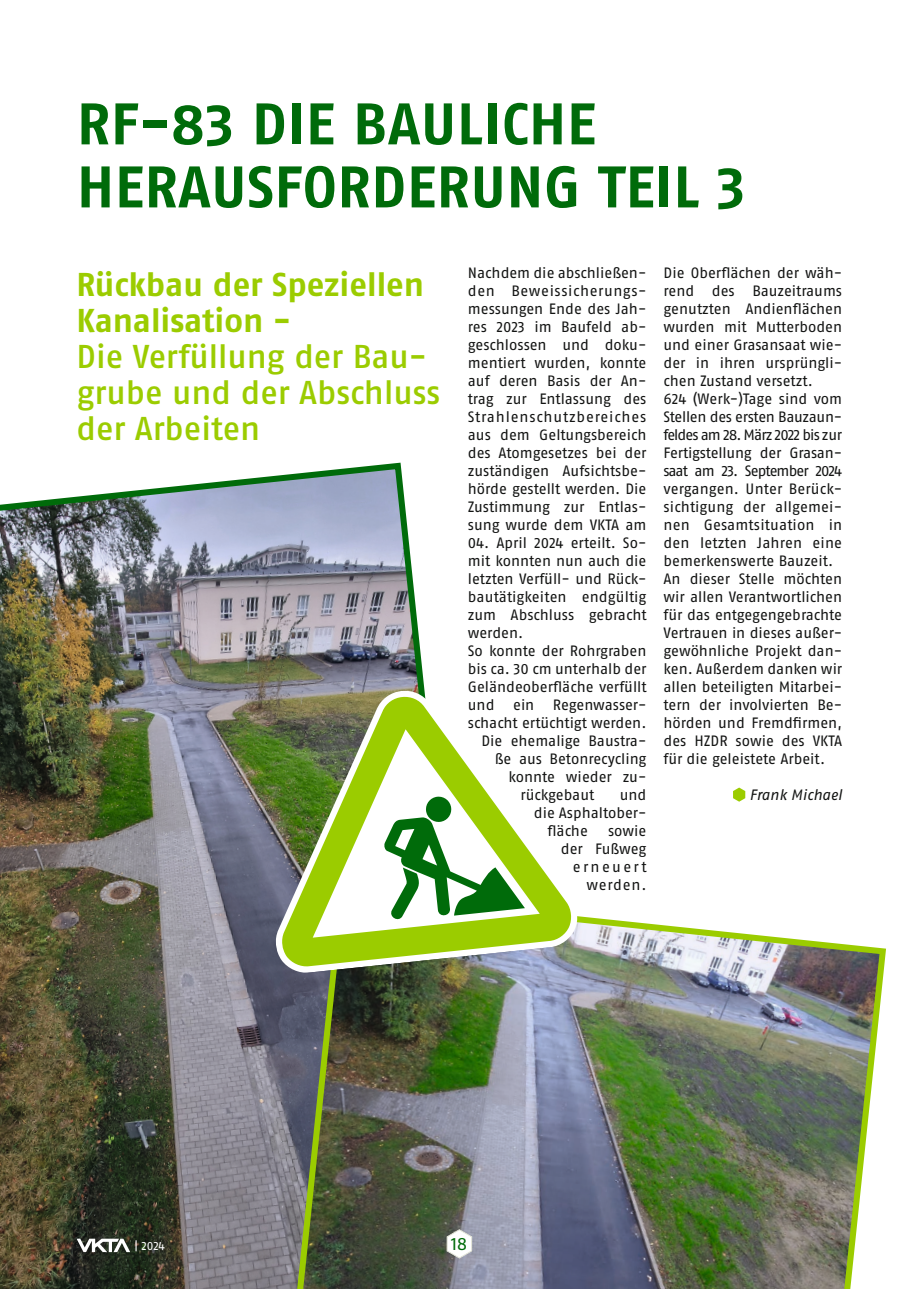
<style>
.page{position:relative;width:906px;height:1289px;background:#fff}
.page>*{position:absolute;margin:0;border:0;box-sizing:border-box;transform-origin:0 0}
.t1{font:700 58.5px/63px "Fago Pro";letter-spacing:.01em;color:#006b0a}
.t2{font:500 33px/36px "Fago Pro";color:#9bcc00}
.t3{font:700 33px/36px "Fago Pro";color:#9bcc00}
.t4{font:18px "Fago Pro";color:#006b0a}
.t5{font:15px/18px "Fago Pro";letter-spacing:-.005em;color:#131413;text-align:justify}
.t6{font:15px/18px "Fago Pro";letter-spacing:.045em;color:#131413;text-align:right}
.t7{font:italic 15px "Fago Pro";letter-spacing:-.005em;color:#131413}
.t8{font:12px "Fago Pro";color:#fff}
</style>
<div class="page">
<svg style="left:733px;top:787px;width:12px;height:14px"></svg>
<img style="left:0;top:462px;width:425px;height:826px">
<img style="left:292px;top:916px;width:594px;height:372px">
<img style="left:274px;top:689px;width:305px;height:284px">
<svg style="left:281px;top:691px;width:291px;height:276px"></svg>
<svg style="left:383px;top:796px;width:142px;height:127px"></svg>
<svg style="left:446px;top:1229px;width:26px;height:29px"></svg>
<svg style="left:77px;top:1238px;width:53px;height:13px"></svg>
<h1 class="t1" style="left:77px;top:92px;width:670px">RF-83 DIE BAULICHE<br>HERAUSFORDERUNG TEIL 3</h1>
<h2 class="t3" style="left:77px;top:266px;width:349px">Rückbau der Speziellen<br>Kanalisation -</h2>
<h2 class="t2" style="left:77px;top:338px;width:365px">Die Verfüllung der Bau&shy;grube und der Abschluss der Arbeiten</h2>
<p class="t5" style="left:468px;top:264px;width:180px">Nachdem die abschließen&shy;den Beweissicherungs&shy;messungen Ende des Jah&shy;res 2023 im Baufeld ab&shy;geschlossen und doku&shy;mentiert wurden, konnte auf deren Basis der An&shy;trag zur Entlassung des Strahlenschutzbereiches aus dem Geltungsbereich des Atomgesetzes bei der zuständigen Aufsichtsbe&shy;hörde gestellt werden. Die Zustimmung zur Entlas&shy;sung wurde dem VKTA am</p>
<p class="t5" style="left:468px;top:534px;width:180px">04. April 2024 erteilt. So-</p>
<p class="t5" style="left:468px;top:552px;width:180px">mit konnten nun auch die</p>
<p class="t5" style="left:468px;top:570px;width:180px">letzten Verfüll- und Rück-</p>
<p class="t5" style="left:468px;top:588px;width:180px">bautätigkeiten endgültig</p>
<p class="t5" style="left:468px;top:606px;width:180px">zum Abschluss gebracht</p>
<p class="t5" style="left:468px;top:624px;width:57px">werden.</p>
<p class="t5" style="left:468px;top:642px;width:180px">So konnte der Rohrgraben</p>
<p class="t5" style="left:468px;top:660px;width:180px">bis ca. 30 cm unterhalb der</p>
<p class="t5" style="left:468px;top:678px;width:180px">Geländeoberfläche verfüllt</p>
<p class="t5" style="left:468px;top:696px;width:180px">und ein Regenwasser-</p>
<p class="t5" style="left:468px;top:714px;width:180px">schacht ertüchtigt werden.</p>
<p class="t5" style="left:481px;top:732px;width:167px">Die ehemalige Baustra-</p>
<p class="t5" style="left:495px;top:750px;width:153px">ße aus Betonrecycling</p>
<p class="t5" style="left:508px;top:768px;width:139px">konnte wieder zu-</p>
<p class="t5" style="left:520px;top:786px;width:75px">rückgebaut</p>
<p class="t5" style="left:620px;top:786px;width:28px">und</p>
<p class="t5" style="left:534px;top:804px;width:114px">die Asphaltober-</p>
<p class="t5" style="left:547px;top:822px;width:42px">fläche</p>
<p class="t6" style="left:561px;top:822px;width:87px">sowie<br>der Fußweg erneuert werden.</p>
<p class="t5" style="left:663px;top:264px;width:180px;text-align:left">Die Oberflächen der wäh&shy;rend des Bauzeitraums genutzten Andienflächen wurden mit Mutterboden und einer Grasansaat wie&shy;der in ihren ursprüngli&shy;chen Zustand versetzt.<br>624 (Werk-)Tage sind vom<br>Stellen des ersten Bauzaun&shy;feldes am 28. März 2022 bis zur<br>Fertigstellung der Grasan&shy;saat am 23. September 2024 vergangen. Unter Berück&shy;sichtigung der allgemei&shy;nen Gesamtsituation in den letzten Jahren eine bemerkenswerte Bauzeit.<br>An dieser Stelle möchten wir allen Verantwortlichen für das entgegengebrachte<br>Vertrauen in dieses außer&shy;gewöhnliche Projekt dan&shy;ken. Außerdem danken wir allen beteiligten Mitarbei&shy;tern der involvierten Be&shy;hörden und Fremdfirmen, des HZDR sowie des VKTA für die geleistete Arbeit.</p>
<p class="t7" style="left:749px;top:786px;width:94px">Frank Michael</p>
<p class="t8" style="left:134px;top:1238px;width:32px">| 2024</p>
<p class="t4" style="left:451px;top:1232px;width:18px">18</p>
</div>
